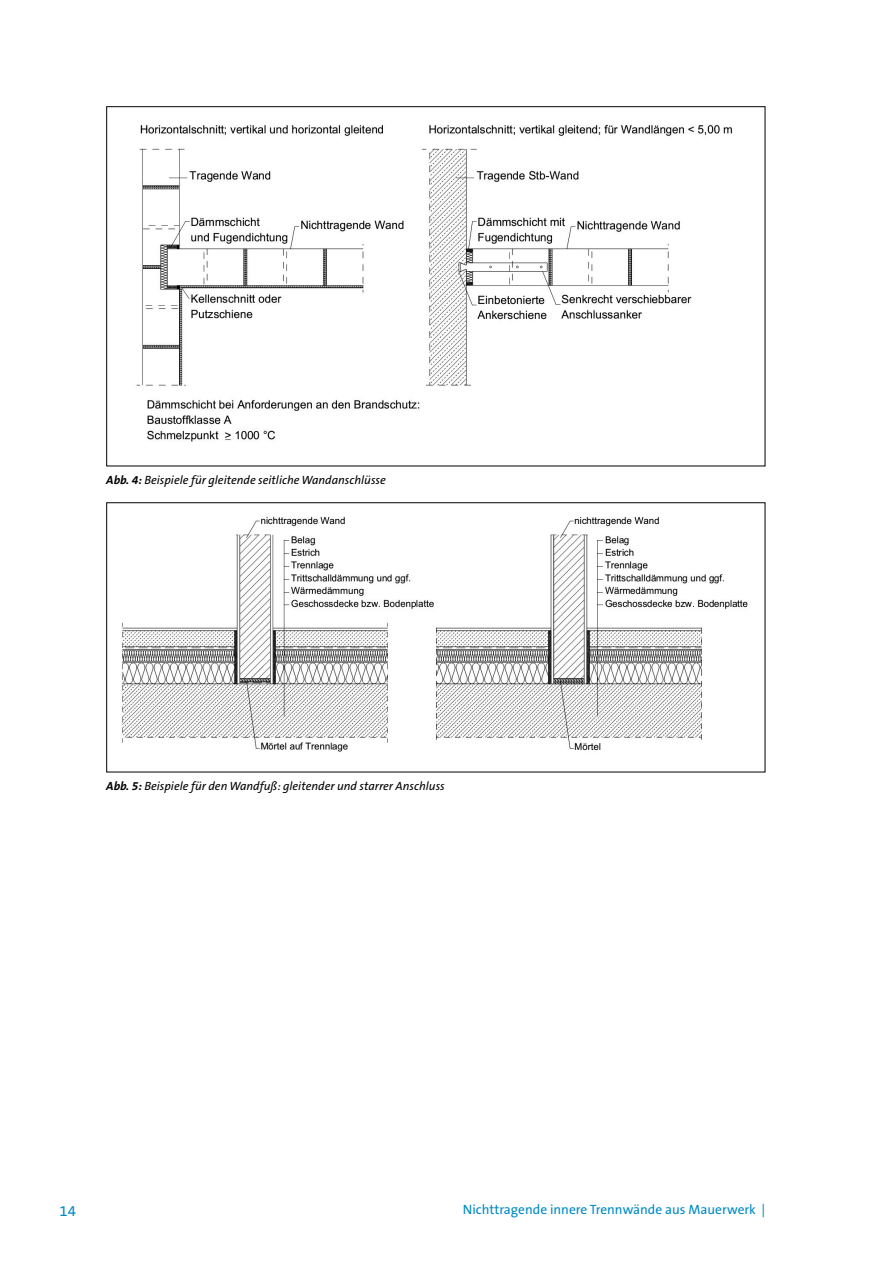
<style>
.page{position:relative;width:893px;height:1263px;background:#fff}
.page>*{position:absolute;margin:0;border:0;box-sizing:border-box;transform-origin:0 0}
.t1{font:15px "The Sans B5 Plain";color:#008ac4}
.t2{font:13.5px "The Sans B5 Plain";color:#008ac4}
.t3{font:italic 12px "The Sans B5 Plain";color:#000}
.s1{font-family:"The Sans B7";font-weight:700}
</style>
<div class="page">
<img style="left:136px;top:124px;width:597px;height:318px">
<img style="left:122px;top:516px;width:626px;height:236px">
<p class="t3" style="left:106px;top:474px;width:281px"><span class="s1">Abb. 4:</span> Beispiele für gleitende seitliche Wandanschlüsse</p>
<p class="t3" style="left:106px;top:780px;width:340px"><span class="s1">Abb. 5:</span> Beispiele für den Wandfuß: gleitender und starrer Anschluss</p>
<p class="t1" style="left:60px;top:1202px;width:18px">14</p>
<p class="t2" style="left:463px;top:1202px;width:304px">Nichttragende innere Trennwände aus Mauerwerk |</p>
</div>
